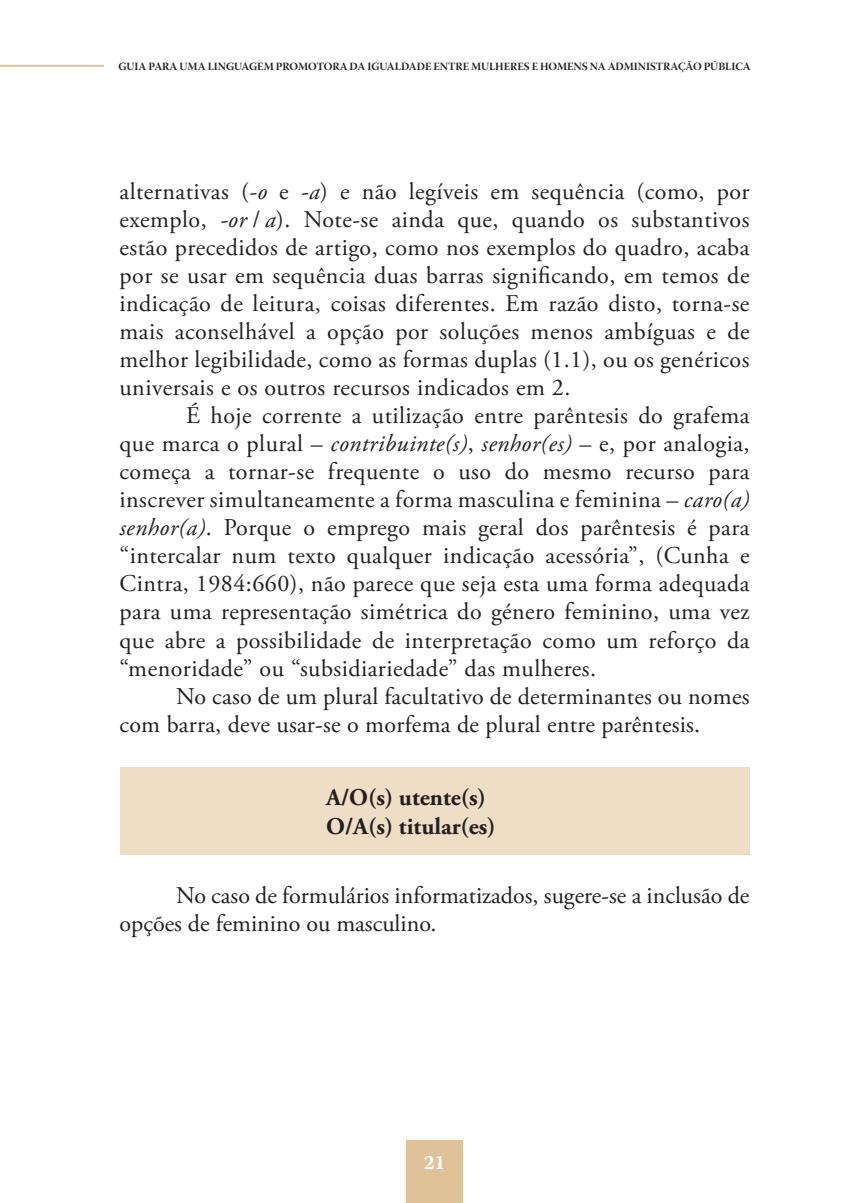
<style>
.page{position:relative;width:852px;height:1203px;background:#fff}
.page>*{position:absolute;margin:0;border:0;box-sizing:border-box;transform-origin:0 0}
.t1{font:24px/28px "Adobe Garamond Pro";letter-spacing:.01em;color:#231f20;text-align:justify}
.t2{font:700 24px/28.8px "Adobe Garamond Pro";color:#231f20}
.t3{font:700 20px "Warnock Pro";color:#fff}
.t4{font:11px "Warnock Pro Bold Subh";color:#231f20}
.s1{font-style:italic}
</style>
<div class="page">
<svg style="left:0;top:65px;width:6px;height:2px"></svg>
<hr style="left:6px;top:65px;width:98px;height:2px;background:#dfc298">
<div style="left:406px;top:1140px;width:56px;height:63px;background:#dfc298"></div>
<div style="left:119px;top:767px;width:630px;height:88px;background:#efdec6"></div>
<p class="t4" style="left:118px;top:60px;width:16px">GUIA</p>
<p class="t4" style="left:148px;top:60px;width:41px">PARAUMA</p>
<p class="t4" style="left:207px;top:60px;width:28px">LINGUAGEM</p>
<p class="t4" style="left:276px;top:60px;width:23px">PROMOTO</p>
<p class="t4" style="left:332px;top:60px;width:48px">RA DA IGUALDADE</p>
<p class="t4" style="left:433px;top:60px;width:116px">ENTRE MULHERES E HOME</p>
<p class="t4" style="left:573px;top:60px;width:51px">NS NA ADMI</p>
<p class="t4" style="left:637px;top:60px;width:88px">NISTRAÇÃO PÚBLICA</p>
<p class="t1" style="left:119px;top:178px;width:631px">alternativas (<span class="s1">-o</span> e <span class="s1">-a</span>) e não legíveis em sequência (como, por exemplo, <span class="s1">-or</span> / <span class="s1">a</span>). Note-se ainda que, quando os substantivos estão precedidos de artigo, como nos exemplos do quadro, acaba por se usar em sequência duas barras significando, em temos de indicação de leitura, coisas diferentes. Em razão disto, torna-se mais aconselhável a opção por soluções menos ambíguas e de melhor legibilidade, como as formas duplas (1.1), ou os genéricos universais e os outros recursos indicados em 2.</p>
<p class="t1" style="left:119px;top:402px;width:631px;text-indent:67px">É hoje corrente a utilização entre parêntesis do grafema que marca o plural – <span class="s1">contribuinte(s)</span>, <span class="s1">senhor(es)</span> – e, por analogia, começa a tornar-se frequente o uso do mesmo recurso para inscrever simultaneamente a forma masculina e feminina – <span class="s1">caro(a) senhor(a)</span>. Porque o emprego mais geral dos parêntesis é para “intercalar num texto qualquer indicação acessória”, (Cunha e Cintra, 1984:660), não parece que seja esta uma forma adequada para uma representação simétrica do género feminino, uma vez que abre a possibilidade de interpretação como um reforço da “menoridade” ou “subsidiariedade” das mulheres.</p>
<p class="t1" style="left:119px;top:683px;width:631px;text-indent:57px">No caso de um plural facultativo de determinantes ou nomes com barra, deve usar-se o morfema de plural entre parêntesis.</p>
<p class="t2" style="left:326px;top:784px;width:171px">A/O(s) utente(s)<br>O/A(s) titular(es)</p>
<p class="t1" style="left:119px;top:882px;width:631px;text-indent:57px">No caso de formulários informatizados, sugere-se a inclusão de opções de feminino ou masculino.</p>
<p class="t3" style="left:423px;top:1150px;width:23px">21</p>
</div>
